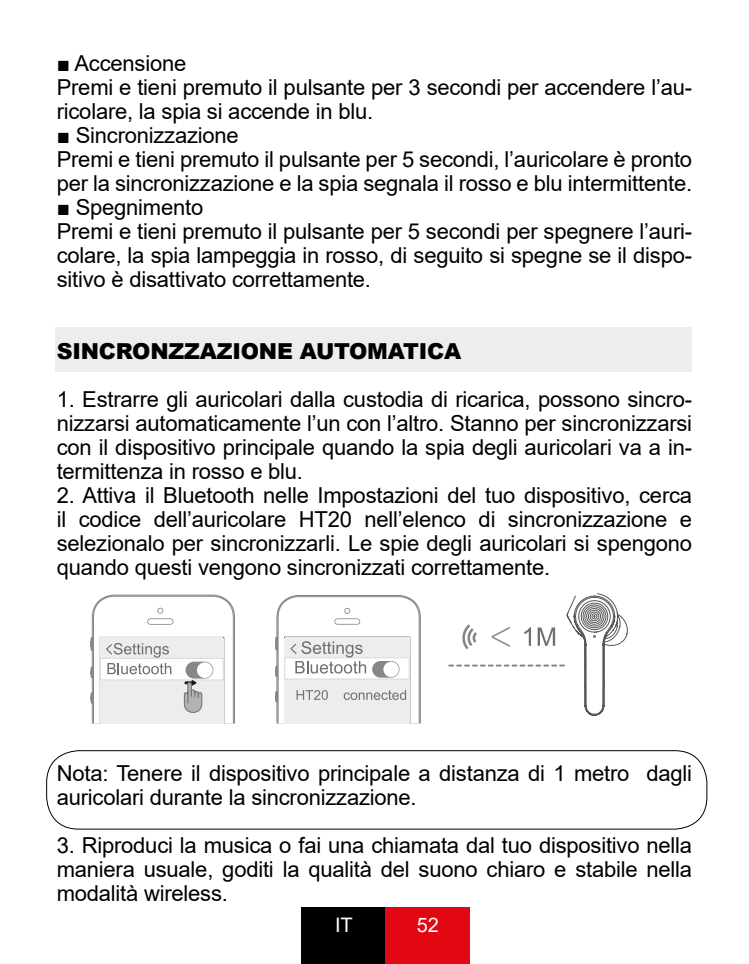
<style>
.page{position:relative;width:749px;height:964px;background:#fff}
.page>*{position:absolute;margin:0;border:0;box-sizing:border-box;transform-origin:0 0}
.t1{font:22px/24px "Arial";letter-spacing:-.01em;color:#000}
.t2{font:900 22px "Arial";letter-spacing:-.01em;color:#000}
.t3{font:20px "Arial";color:#fff}
</style>
<div class="page">
<div style="left:301px;top:907px;width:85px;height:57px;background:#000"></div>
<div style="left:386px;top:907px;width:84px;height:57px;background:#e30613"></div>
<div style="left:55px;top:327px;width:637px;height:44px;background:#ededed"></div>
<svg style="left:90px;top:594px;width:145px;height:130px"></svg>
<svg style="left:449px;top:593px;width:179px;height:123px"></svg>
<svg style="left:275px;top:595px;width:146px;height:129px"></svg>
<div style="left:46px;top:750px;width:661px;height:79px;border:1px solid #000;border-radius:32px"></div>
<p class="t1" style="left:57px;top:51px;width:636px">■ Accensione<br>Premi e tieni premuto il pulsante per 3 secondi per accendere l’au&shy;ricolare, la spia si accende in blu.</p>
<p class="t1" style="left:57px;top:123px;width:636px">■ Sincronizzazione<br>Premi e tieni premuto il pulsante per 5 secondi, l’auricolare è pronto per la sincronizzazione e la spia segnala il rosso e blu intermittente.</p>
<p class="t1" style="left:57px;top:195px;width:636px">■ Spegnimento<br>Premi e tieni premuto il pulsante per 5 secondi per spegnere l’auri&shy;colare, la spia lampeggia in rosso, di seguito si spegne se il dispo&shy;sitivo è disattivato correttamente.</p>
<p class="t2" style="left:57px;top:335px;width:406px">SINCRONZZAZIONE AUTOMATICA</p>
<p class="t1" style="left:57px;top:387px;width:636px;text-align:justify">1. Estrarre gli auricolari dalla custodia di ricarica, possono sincro&shy;nizzarsi automaticamente l’un con l’altro. Stanno per sincronizzarsi con il dispositivo principale quando la spia degli auricolari va a in&shy;termittenza in rosso e blu.</p>
<p class="t1" style="left:57px;top:483px;width:636px;text-align:justify">2. Attiva il Bluetooth nelle Impostazioni del tuo dispositivo, cerca il codice dell’auricolare HT20 nell’elenco di sincronizzazione e selezionalo per sincronizzarli. Le spie degli auricolari si spengono quando questi vengono sincronizzati correttamente.</p>
<p class="t1" style="left:57px;top:761px;width:636px">Nota: Tenere il dispositivo principale a distanza di 1 metro dagli auricolari durante la sincronizzazione.</p>
<p class="t1" style="left:57px;top:833px;width:636px;text-align:justify">3. Riproduci la musica o fai una chiamata dal tuo dispositivo nella maniera usuale, goditi la qualità del suono chiaro e stabile nella modalità wireless.</p>
<p class="t3" style="left:335px;top:911px;width:19px">IT</p>
<p class="t3" style="left:416px;top:911px;width:24px">52</p>
</div>
